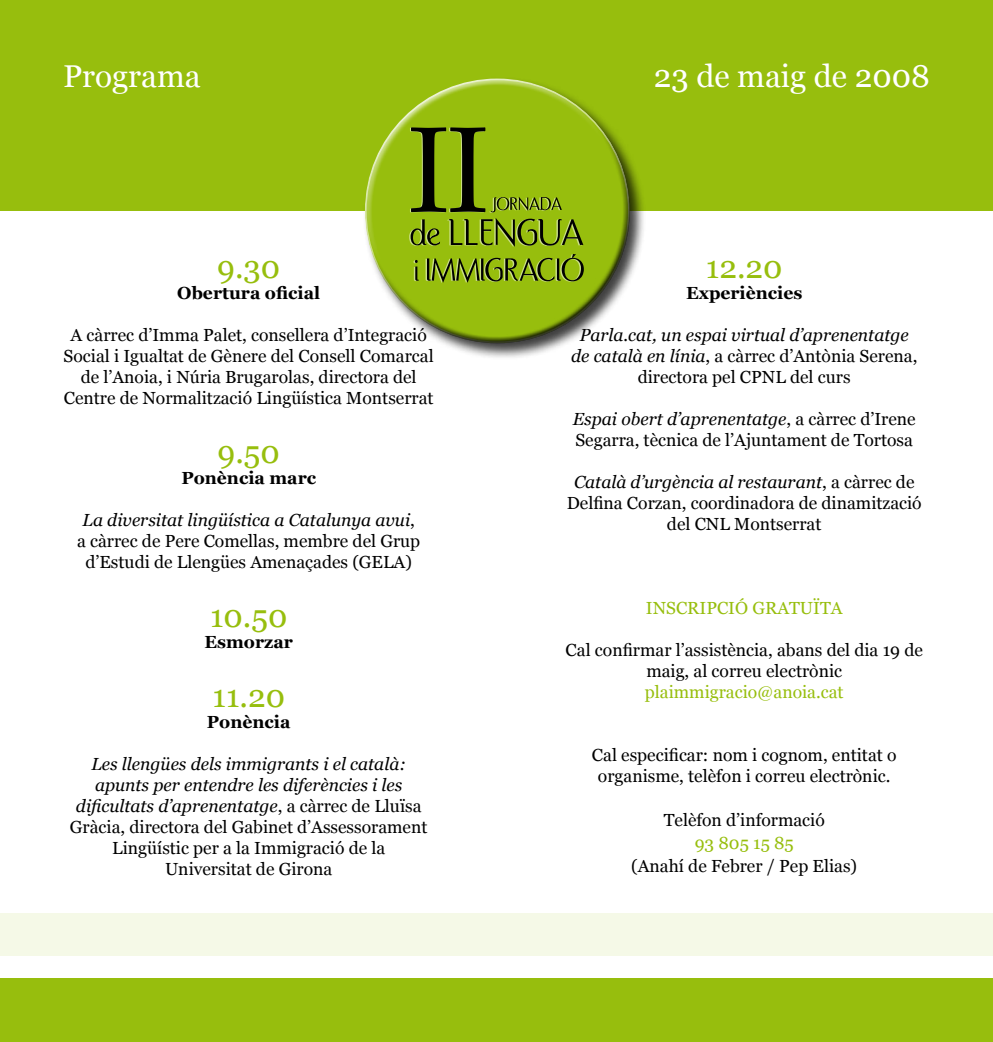
<style>
.page{position:relative;width:993px;height:1042px;background:#fff}
.page>*{position:absolute;margin:0;border:0;box-sizing:border-box;transform-origin:0 0}
.t1{font:31.5px "Georgia";color:#97be0d}
.t2{font:31.5px "Georgia";color:#fff}
.t3{font:17.5px/21px "Georgia";color:#000;text-align:center}
.t4{font:italic 17.5px/21px "Georgia";color:#000;text-align:center}
.t5{font:700 17.5px "Georgia";color:#000}
.t6{font:17.5px "Georgia";color:#97be0d}
.s1{font-style:italic}
.s2{font-style:normal}
</style>
<div class="page">
<div style="left:0;top:913px;width:992px;height:42px;background:#f5f9e7"></div>
<div style="left:0;top:0;width:992px;height:211px;background:#97be0d"></div>
<div style="left:0;top:979px;width:992px;height:63px;background:#97be0d"></div>
<div style="left:362px;top:76px;width:291px;height:291px;background:#000;opacity:.75"></div>
<div style="left:363px;top:78px;width:268px;height:267px;background:#000;opacity:.75"></div>
<svg style="left:413px;top:260px;width:6px;height:21px"></svg>
<svg style="left:409px;top:127px;width:174px;height:120px"></svg>
<svg style="left:425px;top:254px;width:158px;height:29px;background:#7a9619"></svg>
<h1 class="t2" style="left:63px;top:57px;width:139px">Programa</h1>
<h1 class="t2" style="left:653px;top:57px;width:277px">23 de maig de 2008</h1>
<h1 class="t1" style="left:217px;top:248px;width:65px">9.30</h1>
<p class="t5" style="left:177px;top:282px;width:144px">Obertura oficial</p>
<p class="t3" style="left:64px;top:325px;width:371px">A càrrec d’Imma Palet, consellera d’Integració Social i Igualtat de Gènere del Consell Comarcal de l’Anoia, i Núria Brugarolas, directora del Centre de Normalització Lingüística Montserrat</p>
<h1 class="t1" style="left:217px;top:433px;width:64px">9.50</h1>
<p class="t5" style="left:181px;top:467px;width:136px">Ponència marc</p>
<p class="t3" style="left:77px;top:510px;width:344px"><span class="s1">La diversitat lingüística a Catalunya avui</span>, a càrrec de Pere Comellas, membre del Grup d’Estudi de Llengües Amenaçades (GELA)</p>
<h1 class="t1" style="left:210px;top:597px;width:79px">10.50</h1>
<p class="t5" style="left:204px;top:630px;width:90px">Esmorzar</p>
<h1 class="t1" style="left:212px;top:677px;width:74px">11.20</h1>
<p class="t5" style="left:207px;top:710px;width:85px">Ponència</p>
<p class="t3" style="left:70px;top:753px;width:359px"><span class="s1">Les llengües dels immigrants i el català: apunts per entendre les diferències i les dificultats d’aprenentatge</span>, a càrrec de Lluïsa Gràcia, directora del Gabinet d’Assessorament Lingüístic per a la Immigració de la Universitat de Girona</p>
<h1 class="t1" style="left:705px;top:248px;width:78px">12.20</h1>
<p class="t5" style="left:685px;top:282px;width:118px">Experiències</p>
<p class="t4" style="left:571px;top:325px;width:347px">Parla.cat, un espai virtual d’aprenentatge de català en línia<span class="s2">, a càrrec d’Antònia Serena, directora pel CPNL del curs</span></p>
<p class="t3" style="left:572px;top:409px;width:344px;text-align:left"><span class="s1">Espai obert d’aprenentatge</span>, a càrrec d’Irene<br>Segarra, tècnica de l’Ajuntament de Tortosa</p>
<p class="t3" style="left:566px;top:472px;width:356px"><span class="s1">Català d’urgència al restaurant</span>, a càrrec de<br>Delfina Corzan, coordinadora de dinamització del CNL Montserrat</p>
<p class="t6" style="left:645px;top:597px;width:198px">INSCRIPCIÓ GRATUÏTA</p>
<p class="t3" style="left:565px;top:640px;width:358px">Cal confirmar l’assistència, abans del dia 19 de maig, al correu electrònic</p>
<p class="t6" style="left:644px;top:681px;width:200px">plaimmigracio@anoia.cat</p>
<p class="t3" style="left:591px;top:745px;width:306px">Cal especificar: nom i cognom, entitat o organisme, telèfon i correu electrònic.</p>
<p class="t3" style="left:663px;top:810px;width:162px">Telèfon d’informació</p>
<p class="t6" style="left:694px;top:832px;width:101px">93 805 15 85</p>
<p class="t3" style="left:631px;top:855px;width:227px">(Anahí de Febrer / Pep Elias)</p>
</div>
